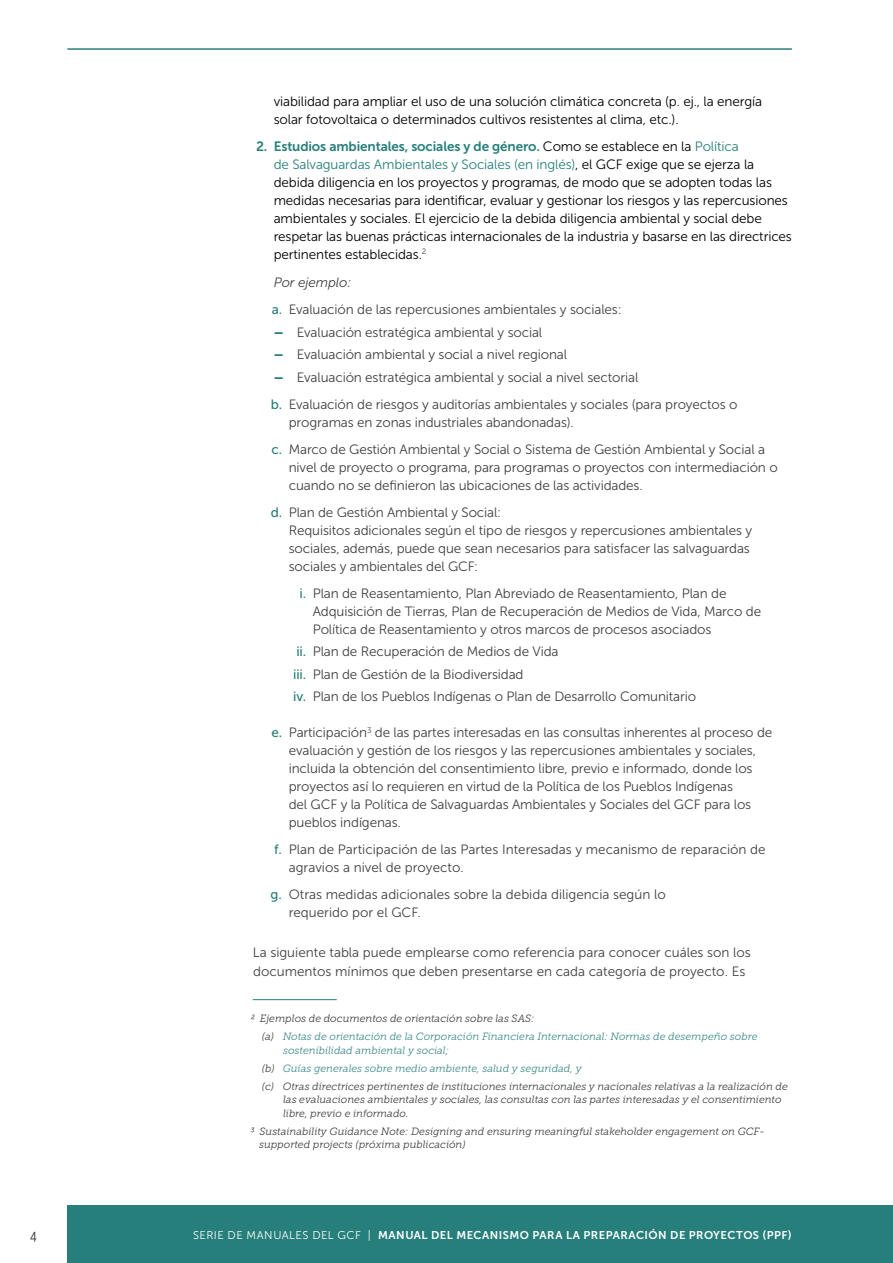
<style>
.page{position:relative;width:893px;height:1263px;background:#fff}
.page>*{position:absolute;margin:0;border:0;box-sizing:border-box;transform-origin:0 0}
.t1{font:15px "Museo Sans Cond 300";color:#414042}
.Body_copy{font:13.5px/18px "Museo Sans 300";letter-spacing:-.01em;color:#414042}
.Numbered_list_-_Numb{font:13.5px/18px "Museo Sans 300";letter-spacing:-.01em;color:#000}
.Numbered_list_-_Numb-2{font:italic 13.5px "Museo Sans 300";letter-spacing:-.01em;color:#414042}
.t2{font:11.25px "Museo Sans 700";letter-spacing:.045em;color:#fff}
.Footnotes{font:italic 10.5px/13.5px "Museo Slab 300";color:#414042}
.Footnotes-2{font:italic 10.5px/13.5px "Museo Slab 300";color:#3d8c88}
.s1{font-family:"Museo Sans 700";color:#277f7b}
.s2{color:#277f7b}
.s3{font-family:"Museo Sans 500";color:#277f7b}
.s4{font-family:"Museo Sans 900";color:#277f7b}
.s5{color:#414042}
.s6{font-family:"Museo Sans 300"}
</style>
<div class="page">
<div style="left:67px;top:1205px;width:826px;height:58px;background:#277f7b"></div>
<hr style="left:67px;top:48px;width:725px;height:2px;background:#277f7b">
<hr style="left:253px;top:999px;width:84px;height:1px;background:#277f7b">
<p class="Numbered_list_-_Numb" style="left:274px;top:92px;width:490px">viabilidad para ampliar el uso de una solución climática concreta (p. ej., la energía solar fotovoltaica o determinados cultivos resistentes al clima, etc.).</p>
<p class="Numbered_list_-_Numb" style="left:274px;top:137px;width:520px;text-indent:-18px"><span class="s1">2. Estudios ambientales, sociales y de género.</span> Como se establece en la <span class="s2">Política<br>de Salvaguardas Ambientales y Sociales (en inglés)</span>, el GCF exige que se ejerza la debida diligencia en los proyectos y programas, de modo que se adopten todas las medidas necesarias para identificar, evaluar y gestionar los riesgos y las repercusiones ambientales y sociales. El ejercicio de la debida diligencia ambiental y social debe respetar las buenas prácticas internacionales de la industria y basarse en las directrices pertinentes establecidas.<sup>2</sup></p>
<p class="Numbered_list_-_Numb-2" style="left:274px;top:275px;width:79px">Por ejemplo:</p>
<p class="Body_copy" style="left:272px;top:300px;width:351px"><span class="s3">a.</span> Evaluación de las repercusiones ambientales y sociales:</p>
<p class="Body_copy" style="left:274px;top:323px;width:270px"><span class="s4">–</span> Evaluación estratégica ambiental y social</p>
<p class="Body_copy" style="left:274px;top:345px;width:295px"><span class="s4">–</span> Evaluación ambiental y social a nivel regional</p>
<p class="Body_copy" style="left:274px;top:368px;width:366px"><span class="s4">–</span> Evaluación estratégica ambiental y social a nivel sectorial</p>
<p class="Body_copy" style="left:289px;top:395px;width:450px;text-indent:-18px"><span class="s3">b.</span> Evaluación de riesgos y auditorías ambientales y sociales (para proyectos o programas en zonas industriales abandonadas).</p>
<p class="Body_copy" style="left:289px;top:440px;width:490px;text-indent:-17px"><span class="s3">c.</span> Marco de Gestión Ambiental y Social o Sistema de Gestión Ambiental y Social a nivel de proyecto o programa, para programas o proyectos con intermediación o cuando no se definieron las ubicaciones de las actividades.</p>
<p class="Body_copy" style="left:289px;top:503px;width:465px;text-indent:-18px"><span class="s3">d.</span> Plan de Gestión Ambiental y Social:<br>Requisitos adicionales según el tipo de riesgos y repercusiones ambientales y sociales, además, puede que sean necesarios para satisfacer las salvaguardas sociales y ambientales del GCF:</p>
<p class="Body_copy" style="left:313px;top:584px;width:450px;text-indent:-13px"><span class="s3">i.</span> Plan de Reasentamiento, Plan Abreviado de Reasentamiento, Plan de<br>Adquisición de Tierras, Plan de Recuperación de Medios de Vida, Marco de<br>Política de Reasentamiento y otros marcos de procesos asociados</p>
<p class="Body_copy" style="left:296px;top:642px;width:264px"><span class="s3">ii.</span> Plan de Recuperación de Medios de Vida</p>
<p class="Body_copy" style="left:293px;top:665px;width:232px"><span class="s3">iii.</span> Plan de Gestión de la Biodiversidad</p>
<p class="Body_copy" style="left:293px;top:687px;width:405px"><span class="s3">iv.</span> Plan de los Pueblos Indígenas o Plan de Desarrollo Comunitario</p>
<p class="Body_copy" style="left:289px;top:723px;width:485px;text-indent:-17px"><span class="s3">e.</span> Participación<sup>3</sup> de las partes interesadas en las consultas inherentes al proceso de evaluación y gestión de los riesgos y las repercusiones ambientales y sociales, incluida la obtención del consentimiento libre, previo e informado, donde los proyectos así lo requieren en virtud de la Política de los Pueblos Indígenas<br>del GCF y la Política de Salvaguardas Ambientales y Sociales del GCF para los pueblos indígenas.</p>
<p class="Body_copy" style="left:289px;top:840px;width:478px;text-indent:-15px"><span class="s3">f.</span> Plan de Participación de las Partes Interesadas y mecanismo de reparación de agravios a nivel de proyecto.</p>
<p class="Body_copy" style="left:289px;top:885px;width:378px;text-indent:-18px"><span class="s3">g.</span> Otras medidas adicionales sobre la debida diligencia según lo requerido por el GCF.</p>
<p class="Body_copy" style="left:253px;top:943px;width:500px;line-height:19.2px">La siguiente tabla puede emplearse como referencia para conocer cuáles son los documentos mínimos que deben presentarse en cada categoría de proyecto. Es</p>
<p class="Footnotes" style="left:251px;top:1012px;width:285px">2 Ejemplos de documentos de orientación sobre las SAS:</p>
<p class="Footnotes-2" style="left:283px;top:1030px;width:476px;text-indent:-21px"><span class="s5">(a)</span> Notas de orientación de la Corporación Financiera Internacional: Normas de desempeño sobre sostenibilidad ambiental y social;</p>
<p class="Footnotes-2" style="left:262px;top:1061px;width:321px"><span class="s5">(b)</span> Guías generales sobre medio ambiente, salud y seguridad, y</p>
<p class="Footnotes" style="left:283px;top:1079px;width:506px;text-indent:-21px">(c) Otras directrices pertinentes de instituciones internacionales y nacionales relativas a la realización de las evaluaciones ambientales y sociales, las consultas con las partes interesadas y el consentimiento libre, previo e informado.</p>
<p class="Footnotes" style="left:259px;top:1124px;width:507px;text-indent:-9px">3 Sustainability Guidance Note: Designing and ensuring meaningful stakeholder engagement on GCF&shy;supported projects (próxima publicación)</p>
<p class="t1" style="left:30px;top:1227px;width:8px">4</p>
<p class="t2" style="left:193px;top:1228px;width:600px"><span class="s6">SERIE DE MANUALES DEL GCF |</span> MANUAL DEL MECANISMO PARA LA PREPARACIÓN DE PROYECTOS (PPF)</p>
</div>
